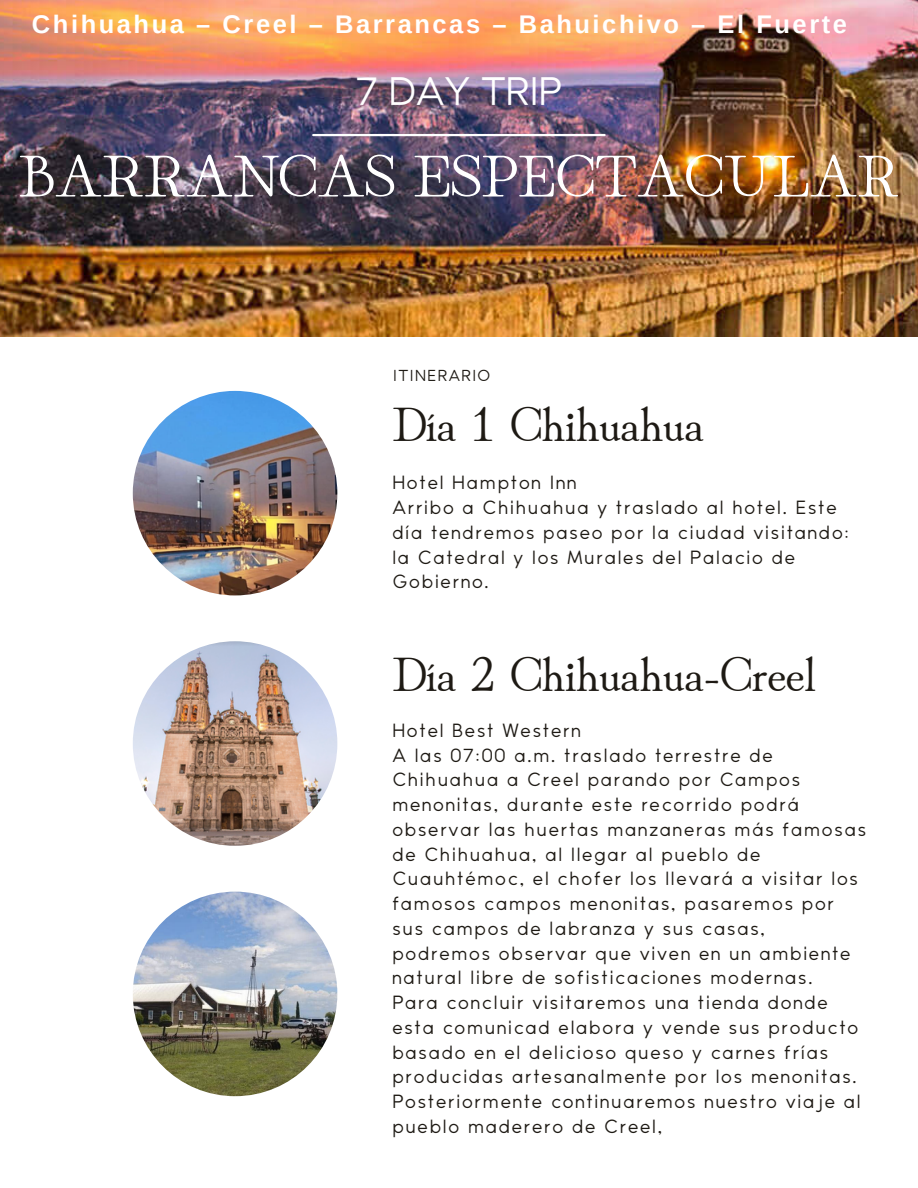
<style>
.page{position:relative;width:918px;height:1188px;background:#fff}
.page>*{position:absolute;margin:0;border:0;box-sizing:border-box;transform-origin:0 0}
.t1{font:60px "Hina Mincho";color:#fff}
.t2{font:48.9px "Hina Mincho";color:#1e1a14}
.t3{font:37.5px "Makinas 4 Flat";color:#fff}
.t4{font:700 25.5px "Arimo";letter-spacing:.1em;color:#fff}
.t5{font:18px/24.8px "Makinas 4 Flat";letter-spacing:.1em;color:#1e1a14}
.t6{font:15px "Makinas 4 Flat";letter-spacing:.1em;color:#1e1a14}
</style>
<div class="page">
<img style="left:0;top:0;width:918px;height:336px">
<hr style="left:313px;top:134px;width:292px;height:2px;background:#fff">
<img style="left:133px;top:391px;width:204px;height:204px;border-radius:50%">
<img style="left:133px;top:641px;width:204px;height:205px;border-radius:50%">
<img style="left:133px;top:892px;width:204px;height:204px;border-radius:50%">
<h3 class="t4" style="left:32px;top:10px;width:817px">Chihuahua – Creel – Barrancas – Bahuichivo – El Fuerte</h3>
<h3 class="t3" style="left:356px;top:72px;width:207px">7 DAY TRIP</h3>
<h1 class="t1" style="left:19px;top:127px;width:882px">BARRANCAS ESPECTACULAR</h1>
<p class="t6" style="left:393px;top:367px;width:98px">ITINERARIO</p>
<h2 class="t2" style="left:392px;top:384px;width:313px">Día 1 Chihuahua</h2>
<p class="t5" style="left:392px;top:470px;width:458px">Hotel Hampton Inn<br>Arribo a Chihuahua y traslado al hotel. Este día tendremos paseo por la ciudad visitando: la Catedral y los Murales del Palacio de<br>Gobierno.</p>
<h2 class="t2" style="left:392px;top:634px;width:425px">Día 2 Chihuahua-Creel</h2>
<p class="t5" style="left:392px;top:718px;width:475px">Hotel Best Western<br>A las 07:00 a.m. traslado terrestre de Chihuahua a Creel parando por Campos menonitas, durante este recorrido podrá observar las huertas manzaneras más famosas de Chihuahua, al llegar al pueblo de Cuauhtémoc, el chofer los llevará a visitar los famosos campos menonitas, pasaremos por sus campos de labranza y sus casas, podremos observar que viven en un ambiente natural libre de sofisticaciones modernas.<br>Para concluir visitaremos una tienda donde esta comunicad elabora y vende sus producto basado en el delicioso queso y carnes frías producidas artesanalmente por los menonitas.<br>Posteriormente continuaremos nuestro viaje al pueblo maderero de Creel,</p>
</div>
